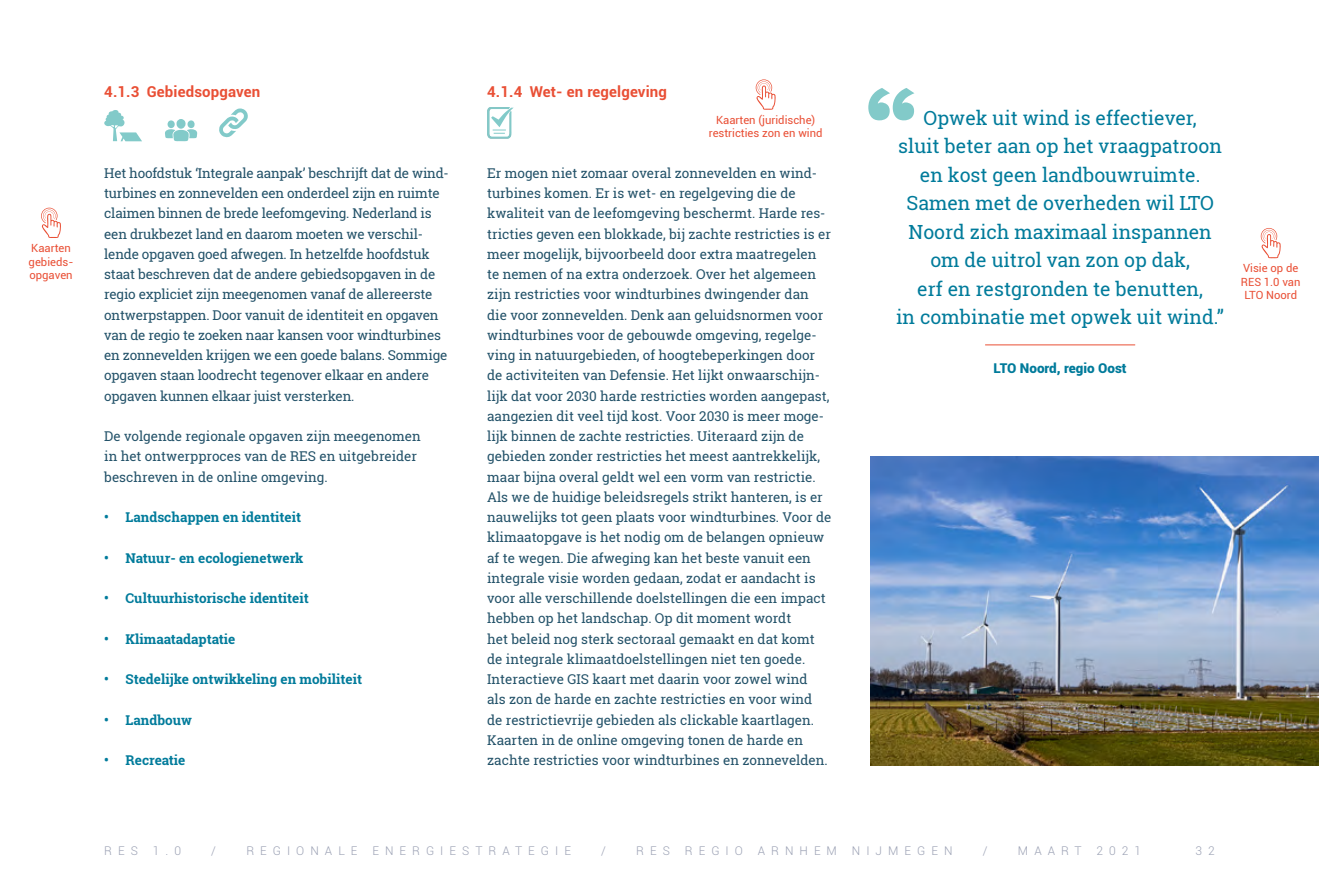
<style>
.page{position:relative;width:1319px;height:893px;background:#fff}
.page>*{position:absolute;margin:0;border:0;box-sizing:border-box;transform-origin:0 0}
.t1{font:19.5px/28.5px "Roboto Slab";color:#007b9b;text-align:center}
.t2{font:700 15px "Roboto";letter-spacing:.01em;color:#e94f35}
.t3{font:13.5px/20.2px "Roboto Slab";color:#235269}
.t4{font:700 13.5px "Roboto Slab";color:#007b9b}
.t5{font:900 13.5px "Roboto";color:#007b9b}
.t6{font:300 12px "Roboto";letter-spacing:.5em;color:#9ba1b4}
.t7{font:11.25px/13.5px "Roboto";color:#e94f35;text-align:center}
</style>
<div class="page">
<svg style="left:104px;top:110px;width:38px;height:31px"></svg>
<svg style="left:165px;top:119px;width:32px;height:22px"></svg>
<svg style="left:219px;top:108px;width:29px;height:29px"></svg>
<svg style="left:487px;top:107px;width:26px;height:32px"></svg>
<hr style="left:984px;top:344px;width:150px;height:1px;background:#e94f35">
<svg style="left:868px;top:88px;width:46px;height:32px"></svg>
<img style="left:870px;top:456px;width:448px;height:309px">
<svg style="left:755px;top:79px;width:20px;height:31px"></svg>
<svg style="left:41px;top:208px;width:20px;height:30px"></svg>
<svg style="left:1260px;top:228px;width:20px;height:31px"></svg>
<p class="t7" style="left:29px;top:241px;width:45px;text-align:left">Kaarten gebieds&shy;opgaven</p>
<p class="t2" style="left:104px;top:81px;width:158px">4.1.3 Gebiedsopgaven</p>
<p class="t3" style="left:104px;top:163px;width:346px">Het hoofdstuk ‘Integrale aanpak’ beschrijft dat de wind&shy;turbines en zonnevelden een onderdeel zijn en ruimte claimen binnen de brede leefomgeving. Nederland is een drukbezet land en daarom moeten we verschil&shy;lende opgaven goed afwegen. In hetzelfde hoofdstuk staat beschreven dat de andere gebiedsopgaven in de regio expliciet zijn meegenomen vanaf de allereerste ontwerpstappen. Door vanuit de identiteit en opgaven van de regio te zoeken naar kansen voor windturbines en zonnevelden krijgen we een goede balans. Sommige opgaven staan loodrecht tegenover elkaar en andere opgaven kunnen elkaar juist versterken.</p>
<p class="t3" style="left:104px;top:426px;width:318px">De volgende regionale opgaven zijn meegenomen in het ontwerpproces van de RES en uitgebreider beschreven in de online omgeving.</p>
<p class="t4" style="left:104px;top:508px;width:198px">• Landschappen en identiteit</p>
<p class="t4" style="left:104px;top:548px;width:200px">• Natuur- en ecologienetwerk</p>
<p class="t4" style="left:104px;top:589px;width:206px">• Cultuurhistorische identiteit</p>
<p class="t4" style="left:104px;top:629px;width:132px">• Klimaatadaptatie</p>
<p class="t4" style="left:104px;top:670px;width:259px">• Stedelijke ontwikkeling en mobiliteit</p>
<p class="t4" style="left:104px;top:710px;width:89px">• Landbouw</p>
<p class="t4" style="left:104px;top:751px;width:83px">• Recreatie</p>
<p class="t2" style="left:487px;top:81px;width:181px">4.1.4 Wet- en regelgeving</p>
<p class="t7" style="left:708px;top:113px;width:115px">Kaarten (juridische) restricties zon en wind</p>
<p class="t3" style="left:487px;top:163px;width:345px">Er mogen niet zomaar overal zonnevelden en wind&shy;turbines komen. Er is wet- en regelgeving die de kwaliteit van de leefomgeving beschermt. Harde res&shy;tricties geven een blokkade, bij zachte restricties is er meer mogelijk, bijvoorbeeld door extra maatregelen te nemen of na extra onderzoek. Over het algemeen zijn restricties voor windturbines dwingender dan die voor zonnevelden. Denk aan geluidsnormen voor windturbines voor de gebouwde omgeving, regelge&shy;ving in natuurgebieden, of hoogtebeperkingen door de activiteiten van Defensie. Het lijkt onwaarschijn&shy;lijk dat voor 2030 harde restricties worden aangepast, aangezien dit veel tijd kost. Voor 2030 is meer moge&shy;lijk binnen de zachte restricties. Uiteraard zijn de gebieden zonder restricties het meest aantrekkelijk, maar bijna overal geldt wel een vorm van restrictie.<br>Als we de huidige beleidsregels strikt hanteren, is er nauwelijks tot geen plaats voor windturbines. Voor de klimaatopgave is het nodig om de belangen opnieuw af te wegen. Die afweging kan het beste vanuit een integrale visie worden gedaan, zodat er aandacht is voor alle verschillende doelstellingen die een impact hebben op het landschap. Op dit moment wordt<br>het beleid nog sterk sectoraal gemaakt en dat komt de integrale klimaatdoelstellingen niet ten goede.<br>Interactieve GIS kaart met daarin voor zowel wind<br>als zon de harde en zachte restricties en voor wind<br>de restrictievrije gebieden als clickable kaartlagen.<br>Kaarten in de online omgeving tonen de harde en zachte restricties voor windturbines en zonnevelden.</p>
<p class="t1" style="left:896px;top:103px;width:329px">Opwek uit wind is effectiever,<br>sluit beter aan op het vraagpatroon en kost geen landbouwruimte.<br>Samen met de overheden wil LTO<br>Noord zich maximaal inspannen om de uitrol van zon op dak,<br>erf en restgronden te benutten,<br>in combinatie met opwek uit wind.”</p>
<p class="t5" style="left:993px;top:359px;width:134px">LTO Noord, regio Oost</p>
<p class="t7" style="left:1240px;top:261px;width:61px">Visie op de<br>RES 1.0 van<br>LTO Noord</p>
<p class="t6" style="left:104px;top:842px;width:78px">RES 1.0</p>
<p class="t6" style="left:211px;top:842px;width:6px">/</p>
<p class="t6" style="left:246px;top:842px;width:326px">REGIONALE ENERGIESTRATEGIE</p>
<p class="t6" style="left:601px;top:842px;width:6px">/</p>
<p class="t6" style="left:636px;top:842px;width:318px">RES REGIO ARNHEM NIJMEGEN</p>
<p class="t6" style="left:982px;top:842px;width:6px">/</p>
<p class="t6" style="left:1017px;top:842px;width:125px">MAART 2021</p>
<p class="t6" style="left:1195px;top:842px;width:21px">3 2</p>
</div>
